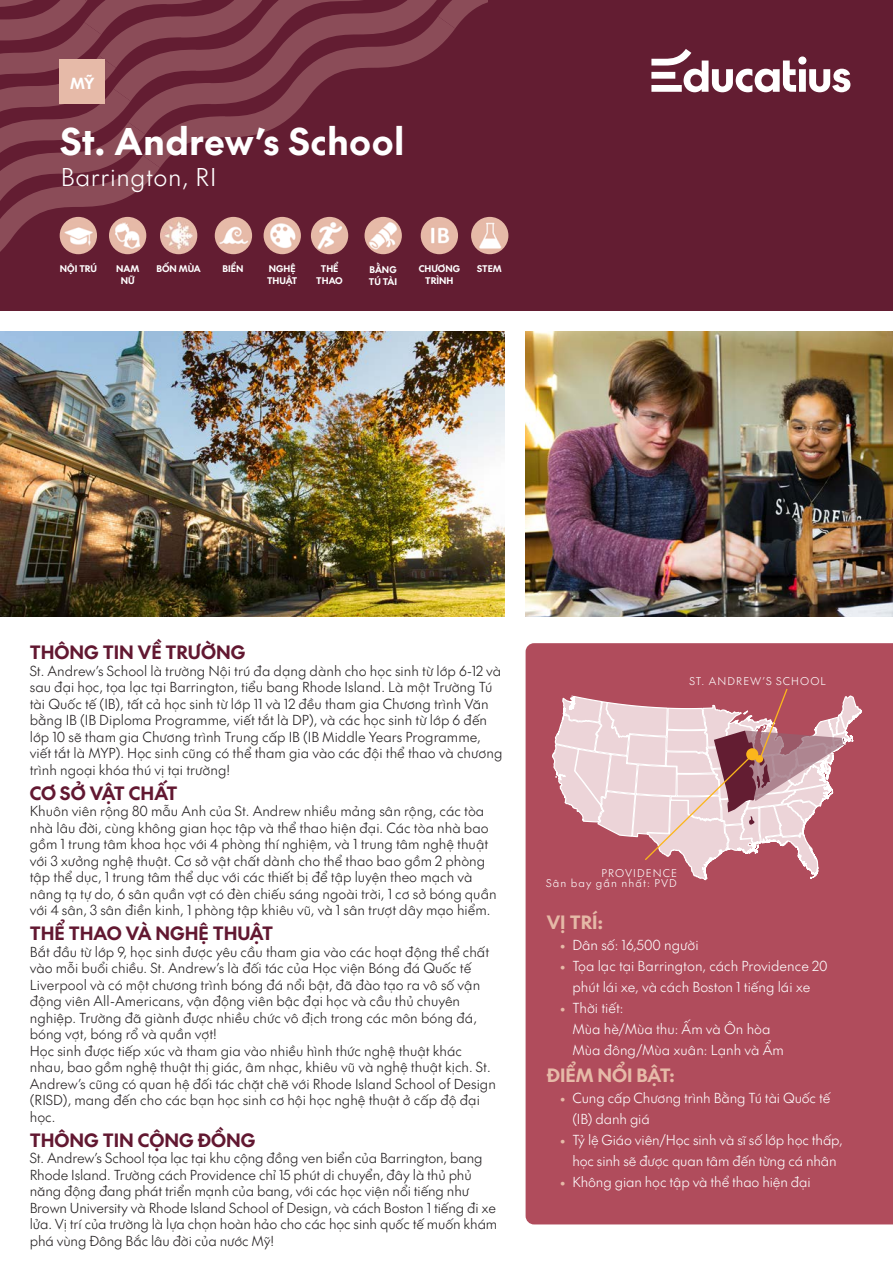
<style>
.page{position:relative;width:893px;height:1263px;background:#fff}
.page>*{position:absolute;margin:0;border:0;box-sizing:border-box;transform-origin:0 0}
.t1{font:36px "SVN The Future Bold";letter-spacing:.025em;color:#fff}
.t2{font:24px "SVN The Future Light";letter-spacing:.025em;color:#fff}
.School_profile{font:18px "SVN The Future Bold";color:#621831}
.Small_title_1{font:18px "SVN The Future Bold";color:#e6baa8}
.t3{font:18px "SVN The Future Bold";color:#e5b9a7}
.t4{font:15px "SVN The Future Bold";color:#fff}
.School_profile-2{font:13.5px/16.5px "SVN The Future Light";color:#231f20}
.t5{font:13.5px/21px "SVN The Future Light";letter-spacing:-.01em;color:#fff;text-align:center}
.School_state_green{font:10.5px "SVN The Future Light";letter-spacing:.1em;color:#fff}
.t6{font:9px/12px "SVN The Future Bold";color:#fff;text-align:center}
.s1{font-family:"The Future";font-weight:300;color:#e6baa8}
</style>
<div class="page">
<img style="left:0;top:332px;width:504px;height:285px">
<img style="left:526px;top:332px;width:367px;height:285px">
<div style="left:526px;top:643px;width:367px;height:581px;background:#b04c5c"></div>
<div style="left:0;top:0;width:893px;height:310px;background:#631d32"></div>
<svg style="left:0;top:0;width:487px;height:255px"></svg>
<div style="left:60px;top:60px;width:45px;height:44px;background:#e6baa8"></div>
<svg style="left:651px;top:49px;width:199px;height:43px"></svg>
<img style="left:264px;top:217px;width:37px;height:37px;border-radius:19px">
<img style="left:215px;top:217px;width:37px;height:37px;border-radius:19px">
<img style="left:311px;top:217px;width:37px;height:37px;border-radius:19px">
<img style="left:160px;top:217px;width:37px;height:37px;border-radius:19px">
<img style="left:421px;top:217px;width:37px;height:37px;border-radius:19px">
<img style="left:471px;top:217px;width:37px;height:37px;border-radius:19px">
<img style="left:109px;top:217px;width:37px;height:37px;border-radius:19px">
<img style="left:60px;top:217px;width:37px;height:37px;border-radius:19px">
<img style="left:364px;top:217px;width:38px;height:37px;border-radius:19px">
<svg style="left:551px;top:687px;width:312px;height:213px;background:#c98d97"></svg>
<p class="t4" style="left:70px;top:71px;width:26px">MỸ</p>
<p class="t1" style="left:61px;top:112px;width:345px">St. Andrew’s School</p>
<p class="t2" style="left:61px;top:159px;width:157px">Barrington, RI</p>
<p class="t6" style="left:223px;top:262px;width:22px">BIỂN</p>
<p class="t6" style="left:316px;top:262px;width:28px">THỂ<br>THAO</p>
<p class="t6" style="left:60px;top:262px;width:39px">NỘI TRÚ</p>
<p class="t6" style="left:370px;top:263px;width:29px">BẰNG</p>
<p class="t6" style="left:369px;top:275px;width:30px">TÚ TÀI</p>
<p class="t6" style="left:156px;top:262px;width:46px">BỐN MÙA</p>
<p class="t6" style="left:419px;top:262px;width:43px">CHƯƠNG<br>TRÌNH</p>
<p class="t6" style="left:267px;top:262px;width:32px;text-align:left">NGHỆ<br>THUẬT</p>
<p class="t6" style="left:116px;top:262px;width:25px">NAM</p>
<p class="t6" style="left:477px;top:262px;width:26px">STEM</p>
<p class="t6" style="left:121px;top:274px;width:15px">NỮ</p>
<p class="School_profile" style="left:30px;top:638px;width:217px">THÔNG TIN VỀ TRƯỜNG</p>
<p class="School_profile-2" style="left:30px;top:662px;width:474px">St. Andrew’s School là trường Nội trú đa dạng dành cho học sinh từ lớp 6-12 và sau đại học, tọa lạc tại Barrington, tiểu bang Rhode Island. Là một Trường Tú tài Quốc tế (IB), tất cả học sinh từ lớp 11 và 12 đều tham gia Chương trình Văn bằng IB (IB Diploma Programme, viết tắt là DP), và các học sinh từ lớp 6 đến lớp 10 sẽ tham gia Chương trình Trung cấp IB (IB Middle Years Programme, viết tắt là MYP). Học sinh cũng có thể tham gia vào các đội thể thao và chương trình ngoại khóa thú vị tại trường!</p>
<p class="School_profile" style="left:30px;top:779px;width:149px">CƠ SỞ VẬT CHẤT</p>
<p class="School_profile-2" style="left:30px;top:802px;width:468px">Khuôn viên rộng 80 mẫu Anh của St. Andrew nhiều mảng sân rộng, các tòa nhà lâu đời, cùng không gian học tập và thể thao hiện đại. Các tòa nhà bao gồm 1 trung tâm khoa học với 4 phòng thí nghiệm, và 1 trung tâm nghệ thuật với 3 xưởng nghệ thuật. Cơ sở vật chất dành cho thể thao bao gồm 2 phòng tập thể dục, 1 trung tâm thể dục với các thiết bị để tập luyện theo mạch và nâng tạ tự do, 6 sân quần vợt có đèn chiếu sáng ngoài trời, 1 cơ sở bóng quần với 4 sân, 3 sân điền kinh, 1 phòng tập khiêu vũ, và 1 sân trượt dây mạo hiểm.</p>
<p class="School_profile" style="left:30px;top:919px;width:245px">THỂ THAO VÀ NGHỆ THUẬT</p>
<p class="School_profile-2" style="left:30px;top:943px;width:461px">Bắt đầu từ lớp 9, học sinh được yêu cầu tham gia vào các hoạt động thể chất vào mỗi buổi chiều. St. Andrew’s là đối tác của Học viện Bóng đá Quốc tế Liverpool và có một chương trình bóng đá nổi bật, đã đào tạo ra vô số vận động viên All-Americans, vận động viên bậc đại học và cầu thủ chuyên nghiệp. Trường đã giành được nhiều chức vô địch trong các môn bóng đá, bóng vợt, bóng rổ và quần vợt!</p>
<p class="School_profile-2" style="left:30px;top:1042px;width:468px">Học sinh được tiếp xúc và tham gia vào nhiều hình thức nghệ thuật khác nhau, bao gồm nghệ thuật thị giác, âm nhạc, khiêu vũ và nghệ thuật kịch. St.<br>Andrew’s cũng có quan hệ đối tác chặt chẽ với Rhode Island School of Design (RISD), mang đến cho các bạn học sinh cơ hội học nghệ thuật ở cấp độ đại học.</p>
<p class="School_profile" style="left:30px;top:1126px;width:227px">THÔNG TIN CỘNG ĐỒNG</p>
<p class="School_profile-2" style="left:30px;top:1149px;width:469px">St. Andrew’s School tọa lạc tại khu cộng đồng ven biển của Barrington, bang Rhode Island. Trường cách Providence chỉ 15 phút di chuyển, đây là thủ phủ năng động đang phát triển mạnh của bang, với các học viện nổi tiếng như Brown University và Rhode Island School of Design, và cách Boston 1 tiếng đi xe lửa. Vị trí của trường là lựa chọn hoàn hảo cho các học sinh quốc tế muốn khám phá vùng Đông Bắc lâu đời của nước Mỹ!</p>
<p class="School_state_green" style="left:689px;top:673px;width:138px">ST. ANDREW’S SCHOOL</p>
<p class="School_state_green" style="left:602px;top:865px;width:77px">PROVIDENCE</p>
<p class="School_state_green" style="left:546px;top:875px;width:132px">Sân bay gần nhất: PVD</p>
<p class="t3" style="left:547px;top:908px;width:58px">VỊ TRÍ:</p>
<p class="t5" style="left:560px;top:934px;width:141px"><span class="s1">•</span> Dân số: 16,500 người</p>
<p class="t5" style="left:560px;top:955px;width:269px"><span class="s1">•</span> Tọa lạc tại Barrington, cách Providence 20 phút lái xe, và cách Boston 1 tiếng lái xe</p>
<p class="t5" style="left:572px;top:997px;width:213px;text-align:left;text-indent:-13px"><span class="s1">•</span> Thời tiết:<br>Mùa hè/Mùa thu: Ấm và Ôn hòa<br>Mùa đông/Mùa xuân: Lạnh và Ẩm</p>
<p class="Small_title_1" style="left:547px;top:1060px;width:129px">ĐIỂM NỔI BẬT:</p>
<p class="t5" style="left:572px;top:1086px;width:259px;text-align:left;text-indent:-13px"><span class="s1">•</span> Cung cấp Chương trình Bằng Tú tài Quốc tế (IB) danh giá</p>
<p class="t5" style="left:560px;top:1128px;width:285px"><span class="s1">•</span> Tỷ lệ Giáo viên/Học sinh và sĩ số lớp học thấp, học sinh sẽ được quan tâm đến từng cá nhân</p>
<p class="t5" style="left:560px;top:1170px;width:253px"><span class="s1">•</span> Không gian học tập và thể thao hiện đại</p>
</div>
